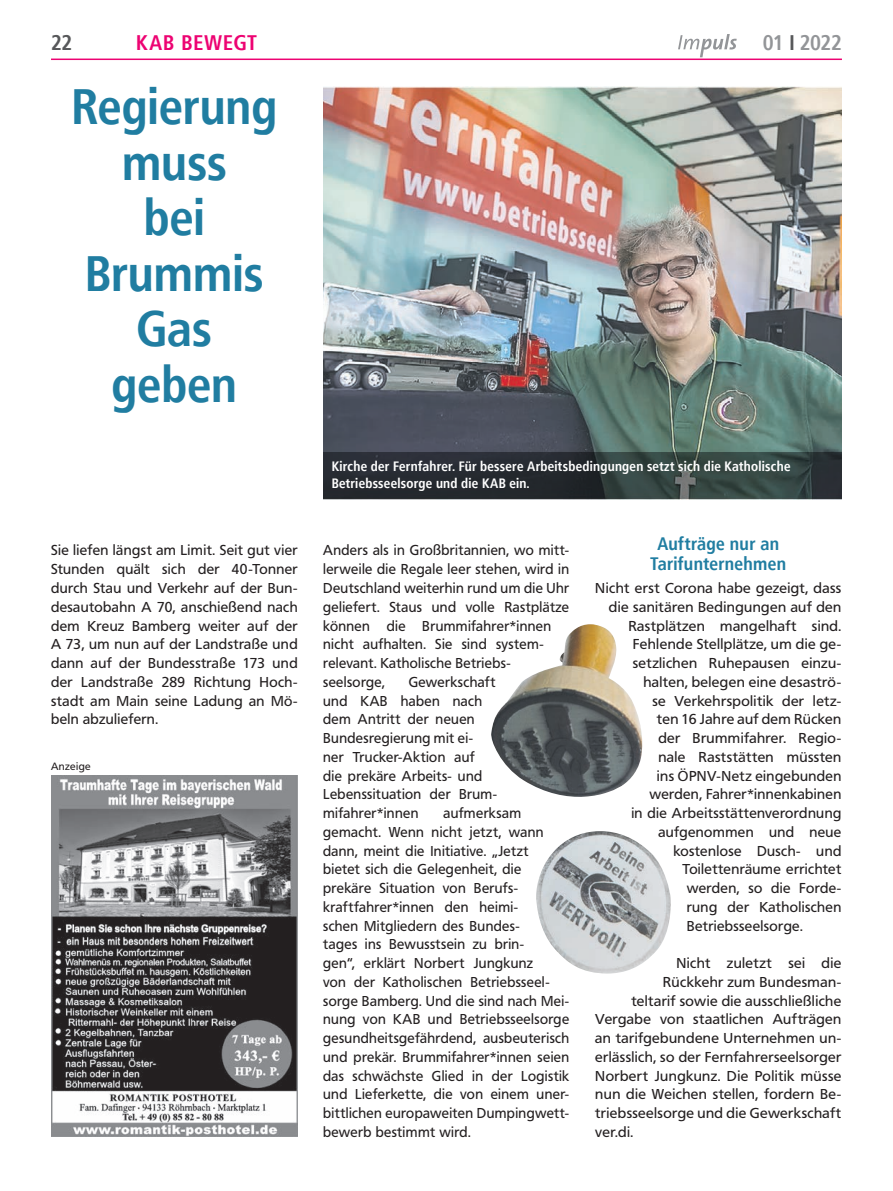
<style>
.page{position:relative;width:893px;height:1191px;background:#fff}
.page>*{position:absolute;margin:0;border:0;box-sizing:border-box;transform-origin:0 0}
.Head_01{font:700 49.5px/55.5px "LH Frutiger Condensed BQ67";letter-spacing:.005em;color:#207da1;text-align:center}
.t1{font:700 21px "LH Frutiger Condensed BQ67";letter-spacing:.055em;color:#ed0372}
.t2{font:700 21px "LH Frutiger Condensed BQ67";letter-spacing:-.03em;color:#939598}
.t3{font:700 21px "LH Frutiger Condensed BQ67";color:#57585a}
.ZwischenÜberschrift{font:700 18px/19.5px "LH Frutiger Condensed BQ67";letter-spacing:.02em;color:#207da1;text-align:center}
.G_ohne_Einzug{font:14.25px/18.8px "Vd K Frutiger Roman";letter-spacing:.025em;color:#231f20}
.BU_weiss{font:700 13.5px/16.5px "LH Frutiger Condensed BQ67";letter-spacing:.02em;color:#fff}
.t4{font:10.5px "Vd K Frutiger Roman";letter-spacing:.04em;color:#231f20}
.s1{color:#57585a}
</style>
<div class="page">
<svg style="left:678px;top:34px;width:59px;height:23px"></svg>
<hr style="left:51px;top:59px;width:791px;height:1px;background:#ed0372">
<img style="left:51px;top:775px;width:247px;height:362px">
<img style="left:323px;top:87px;width:519px;height:365px">
<svg style="left:323px;top:452px;width:519px;height:47px;background:#2d3638"></svg>
<img style="left:491px;top:624px;width:180px;height:349px">
<p class="t3" style="left:51px;top:29px;width:23px">22</p>
<p class="t1" style="left:136px;top:29px;width:122px">KAB BEWEGT</p>
<h2 class="t2" style="left:763px;top:29px;width:81px">01 <span class="s1">I</span> 2022</h2>
<p class="Head_01" style="left:71px;top:79px;width:207px">Regierung muss<br>bei<br>Brummis<br>Gas geben</p>
<p class="BU_weiss" style="left:332px;top:458px;width:460px">Kirche der Fernfahrer. Für bessere Arbeitsbedingungen setzt sich die Katholische<br>Betriebsseelsorge und die KAB ein.</p>
<p class="G_ohne_Einzug" style="left:51px;top:541px;width:248px;text-align:justify">Sie liefen längst am Limit. Seit gut vier Stunden quält sich der 40-Tonner durch Stau und Verkehr auf der Bun&shy;desautobahn A 70, anschießend nach dem Kreuz Bamberg weiter auf der A 73, um nun auf der Landstraße und dann auf der Bundesstraße 173 und der Landstraße 289 Richtung Hoch&shy;stadt am Main seine Ladung an Mö&shy;beln abzuliefern.</p>
<p class="G_ohne_Einzug" style="left:323px;top:541px;width:248px">Anders als in Großbritannien, wo mitt&shy;lerweile die Regale leer stehen, wird in Deutschland weiterhin rund um die Uhr geliefert. Staus und volle Rastplätze können die Brummifahrer*innen nicht aufhalten. Sie sind system&shy;relevant. Katholische Betriebs&shy;seelsorge,</p>
<p class="G_ohne_Einzug" style="left:323px;top:672px;width:176px;text-indent:86px">Gewerkschaft und KAB haben nach dem Antritt der neuen<br>Bundesregierung mit ei&shy;ner Trucker-Aktion auf<br>die prekäre Arbeits- und<br>Lebenssituation der Brum&shy;mifahrer*innen</p>
<p class="t4" style="left:51px;top:760px;width:41px">Anzeige</p>
<p class="G_ohne_Einzug" style="left:323px;top:804px;width:248px;text-indent:120px">aufmerksam gemacht. Wenn nicht jetzt, wann dann, meint die Initiative. „Jetzt bietet sich die Gelegenheit, die prekäre Situation von Berufs&shy;kraftfahrer*innen den heimi-<br>schen Mitgliedern des Bundes-<br>tages ins Bewusstsein zu brin-<br>gen“, erklärt Norbert Jungkunz<br>von der Katholischen Betriebsseel&shy;sorge Bamberg. Und die sind nach Mei&shy;nung von KAB und Betriebsseelsorge gesundheitsgefährdend, ausbeuterisch und prekär. Brummifahrer*innen seien das schwächste Glied in der Logistik und Lieferkette, die von einem uner&shy;bittlichen europaweiten Dumpingwett&shy;bewerb bestimmt wird.</p>
<p class="ZwischenÜberschrift" style="left:650px;top:534px;width:137px">Aufträge nur an<br>Tarifunternehmen</p>
<p class="G_ohne_Einzug" style="left:595px;top:579px;width:248px">Nicht erst Corona habe gezeigt, dass</p>
<p class="G_ohne_Einzug" style="left:609px;top:597px;width:234px">die sanitären Bedingungen auf den</p>
<p class="G_ohne_Einzug" style="left:628px;top:616px;width:214px">Rastplätzen mangelhaft sind.</p>
<p class="G_ohne_Einzug" style="left:633px;top:635px;width:210px">Fehlende Stellplätze, um die ge-</p>
<p class="G_ohne_Einzug" style="left:633px;top:654px;width:210px">setzlichen Ruhepausen einzu-</p>
<p class="G_ohne_Einzug" style="left:643px;top:672px;width:200px">halten, belegen eine desaströ-</p>
<p class="G_ohne_Einzug" style="left:652px;top:691px;width:191px">se Verkehrspolitik der letz-</p>
<p class="G_ohne_Einzug" style="left:657px;top:710px;width:186px">ten 16 Jahre auf dem Rücken</p>
<p class="G_ohne_Einzug" style="left:658px;top:729px;width:184px">der Brummifahrer. Regio-</p>
<p class="G_ohne_Einzug" style="left:658px;top:747px;width:185px">nale Raststätten müssten</p>
<p class="G_ohne_Einzug" style="left:657px;top:766px;width:186px">ins ÖPNV-Netz eingebunden</p>
<p class="G_ohne_Einzug" style="left:649px;top:785px;width:194px">werden, Fahrer*innenkabinen</p>
<p class="G_ohne_Einzug" style="left:631px;top:804px;width:212px">in die Arbeitsstättenverordnung</p>
<p class="G_ohne_Einzug" style="left:658px;top:822px;width:185px">aufgenommen und neue</p>
<p class="G_ohne_Einzug" style="left:673px;top:841px;width:170px">kostenlose Dusch- und</p>
<p class="G_ohne_Einzug" style="left:682px;top:860px;width:160px">Toilettenräume errichtet</p>
<p class="G_ohne_Einzug" style="left:687px;top:879px;width:156px">werden, so die Forde-</p>
<p class="G_ohne_Einzug" style="left:687px;top:897px;width:156px">rung der Katholischen</p>
<p class="G_ohne_Einzug" style="left:687px;top:916px;width:117px">Betriebsseelsorge.</p>
<p class="G_ohne_Einzug" style="left:676px;top:954px;width:166px">Nicht zuletzt sei die</p>
<p class="G_ohne_Einzug" style="left:663px;top:972px;width:180px">Rückkehr zum Bundesman-</p>
<p class="G_ohne_Einzug" style="left:631px;top:991px;width:212px">teltarif sowie die ausschließliche</p>
<p class="G_ohne_Einzug" style="left:595px;top:1010px;width:247px">Vergabe von staatlichen Aufträgen</p>
<p class="G_ohne_Einzug" style="left:595px;top:1029px;width:248px">an tarifgebundene Unternehmen un-</p>
<p class="G_ohne_Einzug" style="left:595px;top:1047px;width:247px">erlässlich, so der Fernfahrerseelsorger</p>
<p class="G_ohne_Einzug" style="left:595px;top:1066px;width:248px">Norbert Jungkunz. Die Politik müsse</p>
<p class="G_ohne_Einzug" style="left:595px;top:1085px;width:248px">nun die Weichen stellen, fordern Be-</p>
<p class="G_ohne_Einzug" style="left:595px;top:1104px;width:248px">triebsseelsorge und die Gewerkschaft</p>
<p class="G_ohne_Einzug" style="left:595px;top:1122px;width:39px">ver.di.</p>
</div>
